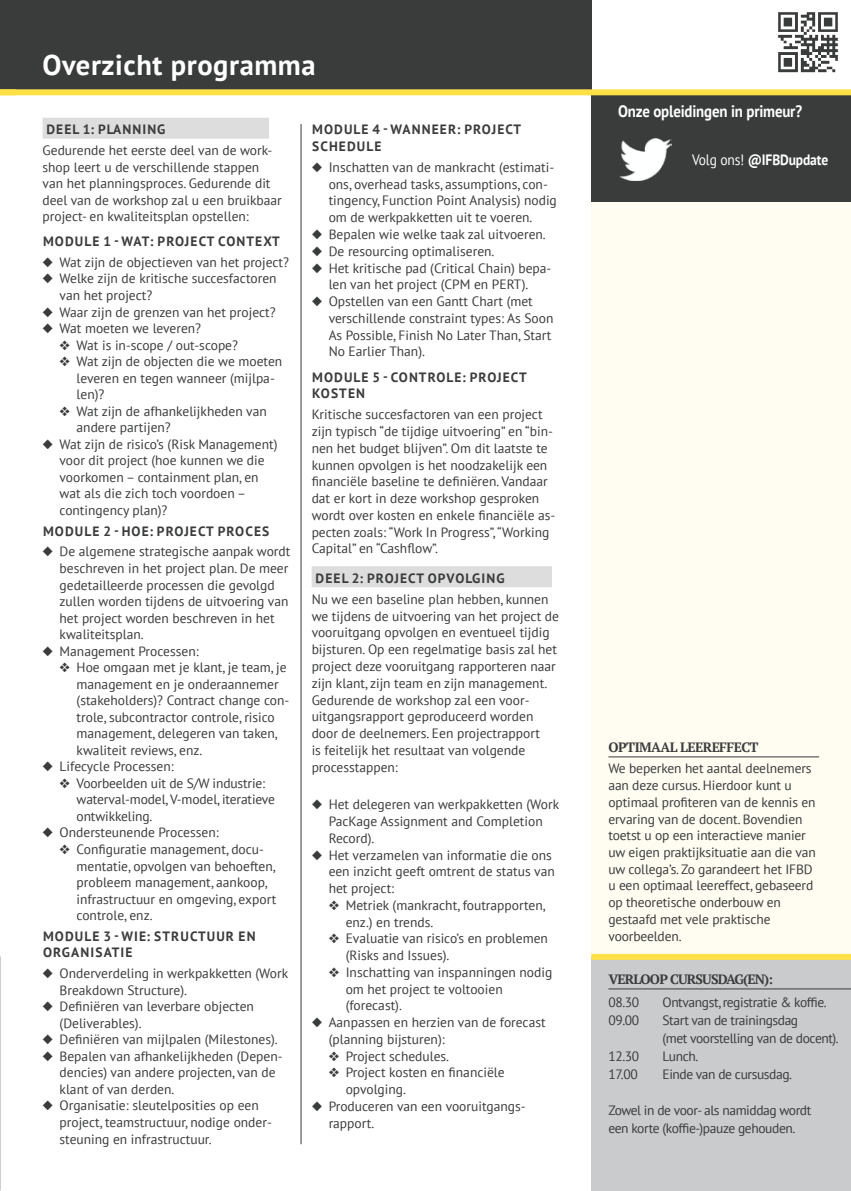
<style>
.page{position:relative;width:851px;height:1191px;background:#fff}
.page>*{position:absolute;margin:0;border:0;box-sizing:border-box;transform-origin:0 0}
.t1{font:700 28.5px "PT Sans";letter-spacing:.02em;color:#fff}
.t2{font:700 16.5px "PT Sans";letter-spacing:-.01em;color:#fff;scale:.9 1}
.t3{font:700 15px "PT Sans";letter-spacing:-.01em;color:#fff;scale:.9 1}
.t4{font:13.5px/16.8px "PT Sans";color:#3a3b3b}
.t5{font:700 13.5px/16.8px "PT Sans";letter-spacing:.08em;color:#3a3b3b}
.t6{font:13.5px/18px "PT Sans";letter-spacing:-.03em;color:#3a3b3b}
.t7{font:700 13.5px "PT Serif";letter-spacing:-.06em;color:#3a3b3b}
.t8{font:700 13.5px "PT Serif";letter-spacing:-.04em;color:#3a3b3b}
.s1{font-weight:400}
</style>
<div class="page">
<div style="left:591px;top:95px;width:259px;height:1096px;background:#fffcf1"></div>
<div style="left:43px;top:118px;width:226px;height:21px;background:#ddddde"></div>
<div style="left:311px;top:566px;width:241px;height:21px;background:#ddddde"></div>
<div style="left:0;top:0;width:591px;height:92px;background:#3a3b3b"></div>
<hr style="left:608px;top:756px;width:211px;height:1px;background:#3a3b3b">
<img style="left:0;top:956px;width:1px;height:235px">
<div style="left:591px;top:957px;width:259px;height:234px;background:#cacbcc"></div>
<hr style="left:608px;top:988px;width:242px;height:1px;background:#3a3b3b">
<div style="left:591px;top:95px;width:259px;height:107px;background:#3a3b3b"></div>
<img style="left:619px;top:138px;width:52px;height:42px">
<div style="left:0;top:89px;width:850px;height:6px;background:#ffe147"></div>
<img style="left:777px;top:12px;width:62px;height:61px">
<div style="left:591px;top:954px;width:259px;height:6px;background:#ffe147"></div>
<hr style="left:300px;top:124px;width:1px;height:1020px;background:#3a3b3b">
<h1 class="t1" style="left:43px;top:46px;width:274px">Overzicht programma</h1>
<p class="t5" style="left:46px;top:121px;width:120px">DEEL 1: PLANNING</p>
<p class="t4" style="left:43px;top:142px;width:241px">Gedurende het eerste deel van de work&shy;shop leert u de verschillende stappen van het planningsproces. Gedurende dit deel van de workshop zal u een bruikbaar project- en kwaliteitsplan opstellen:</p>
<p class="t5" style="left:43px;top:233px;width:238px">MODULE 1 - WAT: PROJECT CONTEXT</p>
<p class="t4" style="left:43px;top:253px;width:248px">◆ Wat zijn de objectieven van het project?</p>
<p class="t4" style="left:60px;top:270px;width:218px;text-indent:-17px">◆ Welke zijn de kritische succesfactoren van het project?</p>
<p class="t4" style="left:43px;top:303px;width:234px">◆ Waar zijn de grenzen van het project?</p>
<p class="t4" style="left:43px;top:319px;width:160px">◆ Wat moeten we leveren?</p>
<p class="t4" style="left:60px;top:336px;width:180px">❖ Wat is in-scope / out-scope?</p>
<p class="t4" style="left:77px;top:353px;width:207px;text-indent:-17px">❖ Wat zijn de objecten die we moeten leveren en tegen wanneer (mijlpa&shy;len)?</p>
<p class="t4" style="left:77px;top:402px;width:192px;text-indent:-17px">❖ Wat zijn de afhankelijkheden van andere partijen?</p>
<p class="t4" style="left:60px;top:435px;width:219px;text-indent:-17px">◆ Wat zijn de risico’s (Risk Management) voor dit project (hoe kunnen we die voorkomen – containment plan, en wat als die zich toch voordoen – contingency plan)?</p>
<p class="t5" style="left:43px;top:522px;width:228px">MODULE 2 - HOE: PROJECT PROCES</p>
<p class="t4" style="left:60px;top:543px;width:232px;text-indent:-17px">◆ De algemene strategische aanpak wordt beschreven in het project plan. De meer gedetailleerde processen die gevolgd zullen worden tijdens de uitvoering van het project worden beschreven in het kwaliteitsplan.</p>
<p class="t4" style="left:43px;top:642px;width:158px">◆ Management Processen:</p>
<p class="t4" style="left:77px;top:659px;width:214px;text-indent:-17px">❖ Hoe omgaan met je klant, je team, je management en je onderaannemer (stakeholders)? Contract change con&shy;trole, subcontractor controle, risico management, delegeren van taken, kwaliteit reviews, enz.</p>
<p class="t4" style="left:43px;top:758px;width:133px">◆ Lifecycle Processen:</p>
<p class="t4" style="left:77px;top:774px;width:200px;text-indent:-17px">❖ Voorbeelden uit de S/W industrie: waterval-model, V-model, iteratieve ontwikkeling.</p>
<p class="t4" style="left:43px;top:824px;width:178px">◆ Ondersteunende Processen:</p>
<p class="t4" style="left:77px;top:840px;width:201px;text-indent:-17px">❖ Configuratie management, docu&shy;mentatie, opvolgen van behoeften, probleem management, aankoop, infrastructuur en omgeving, export controle, enz.</p>
<p class="t5" style="left:43px;top:927px;width:214px">MODULE 3 - WIE: STRUCTUUR EN<br>ORGANISATIE</p>
<p class="t4" style="left:60px;top:965px;width:230px;text-indent:-17px">◆ Onderverdeling in werkpakketten (Work<br>Breakdown Structure).</p>
<p class="t4" style="left:60px;top:998px;width:196px;text-indent:-17px">◆ Definiëren van leverbare objecten (Deliverables).</p>
<p class="t4" style="left:43px;top:1030px;width:237px">◆ Definiëren van mijlpalen (Milestones).</p>
<p class="t4" style="left:60px;top:1047px;width:225px;text-indent:-17px">◆ Bepalen van afhankelijkheden (Depen&shy;dencies) van andere projecten, van de klant of van derden.</p>
<p class="t4" style="left:60px;top:1097px;width:214px;text-indent:-17px">◆ Organisatie: sleutelposities op een project, teamstructuur, nodige onder&shy;steuning en infrastructuur.</p>
<p class="t5" style="left:312px;top:121px;width:210px">MODULE 4 - WANNEER: PROJECT<br>SCHEDULE</p>
<p class="t4" style="left:328px;top:158px;width:230px;text-indent:-17px">◆ Inschatten van de mankracht (estimati&shy;ons, overhead tasks, assumptions, con&shy;tingency, Function Point Analysis) nodig om de werkpakketten uit te voeren.</p>
<p class="t4" style="left:311px;top:225px;width:236px">◆ Bepalen wie welke taak zal uitvoeren.</p>
<p class="t4" style="left:311px;top:242px;width:184px">◆ De resourcing optimaliseren.</p>
<p class="t4" style="left:311px;top:259px;width:241px;text-align:center">◆ Het kritische pad (Critical Chain) bepa&shy;len van het project (CPM en PERT).</p>
<p class="t4" style="left:328px;top:292px;width:226px;text-indent:-17px">◆ Opstellen van een Gantt Chart (met verschillende constraint types: As Soon As Possible, Finish No Later Than, Start No Earlier Than).</p>
<p class="t5" style="left:312px;top:368px;width:216px">MODULE 5 - CONTROLE: PROJECT<br>KOSTEN</p>
<p class="t4" style="left:311px;top:406px;width:245px">Kritische succesfactoren van een project zijn typisch “de tijdige uitvoering” en “bin&shy;nen het budget blijven”. Om dit laatste te kunnen opvolgen is het noodzakelijk een financiële baseline te definiëren. Vandaar dat er kort in deze workshop gesproken wordt over kosten en enkele financiële as&shy;pecten zoals: “Work In Progress”, “Working Capital” en “Cashflow”.</p>
<p class="t5" style="left:315px;top:569px;width:190px">DEEL 2: PROJECT OPVOLGING</p>
<p class="t4" style="left:311px;top:590px;width:249px">Nu we een baseline plan hebben, kunnen we tijdens de uitvoering van het project de vooruitgang opvolgen en eventueel tijdig bijsturen. Op een regelmatige basis zal het project deze vooruitgang rapporteren naar zijn klant, zijn team en zijn management.<br>Gedurende de workshop zal een voor&shy;uitgangsrapport geproduceerd worden door de deelnemers. Een projectrapport<br>is feitelijk het resultaat van volgende processtappen:</p>
<p class="t4" style="left:328px;top:796px;width:232px;text-indent:-17px">◆ Het delegeren van werkpakketten (Work<br>PacKage Assignment and Completion<br>Record).</p>
<p class="t4" style="left:328px;top:846px;width:227px;text-indent:-17px">◆ Het verzamelen van informatie die ons een inzicht geeft omtrent de status van het project:</p>
<p class="t4" style="left:345px;top:896px;width:201px;text-indent:-17px">❖ Metriek (mankracht, foutrapporten, enz.) en trends.</p>
<p class="t4" style="left:345px;top:930px;width:204px;text-indent:-17px">❖ Evaluatie van risico’s en problemen (Risks and Issues).</p>
<p class="t4" style="left:345px;top:963px;width:208px;text-indent:-17px">❖ Inschatting van inspanningen nodig om het project te voltooien (forecast).</p>
<p class="t4" style="left:328px;top:1013px;width:218px;text-indent:-17px">◆ Aanpassen en herzien van de forecast (planning bijsturen):</p>
<p class="t4" style="left:328px;top:1047px;width:122px">❖ Project schedules.</p>
<p class="t4" style="left:345px;top:1064px;width:160px;text-indent:-17px">❖ Project kosten en financiële opvolging.</p>
<p class="t4" style="left:328px;top:1097px;width:198px;text-indent:-17px">◆ Produceren van een vooruitgangs&shy;rapport.</p>
<p class="t2" style="left:618px;top:101px;width:206px">Onze opleidingen in primeur?</p>
<p class="t3" style="left:692px;top:150px;width:153px"><span class="s1">Volg ons!</span> @IFBDupdate</p>
<p class="t8" style="left:608px;top:738px;width:152px">OPTIMAAL LEEREFFECT</p>
<p class="t4" style="left:608px;top:760px;width:209px">We beperken het aantal deelnemers aan deze cursus. Hierdoor kunt u optimaal profiteren van de kennis en ervaring van de docent. Bovendien toetst u op een interactieve manier uw eigen praktijksituatie aan die van uw collega’s. Zo garandeert het IFBD u een optimaal leereffect, gebaseerd op theoretische onderbouw en gestaafd met vele praktische voorbeelden.</p>
<p class="t7" style="left:608px;top:970px;width:166px">VERLOOP CURSUSDAG(EN):</p>
<p class="t4" style="left:608px;top:993px;width:32px">08.30</p>
<p class="t6" style="left:662px;top:992px;width:166px">Ontvangst, registratie &amp; koffie.</p>
<p class="t4" style="left:608px;top:1011px;width:32px">09.00</p>
<p class="t6" style="left:662px;top:1010px;width:178px">Start van de trainingsdag<br>(met voorstelling van de docent).</p>
<p class="t4" style="left:608px;top:1047px;width:32px">12.30</p>
<p class="t4" style="left:662px;top:1047px;width:37px">Lunch.</p>
<p class="t4" style="left:608px;top:1065px;width:31px">17.00</p>
<p class="t6" style="left:662px;top:1064px;width:131px">Einde van de cursusdag.</p>
<p class="t6" style="left:608px;top:1100px;width:204px">Zowel in de voor- als namiddag wordt een korte (koffie-)pauze gehouden.</p>
</div>
